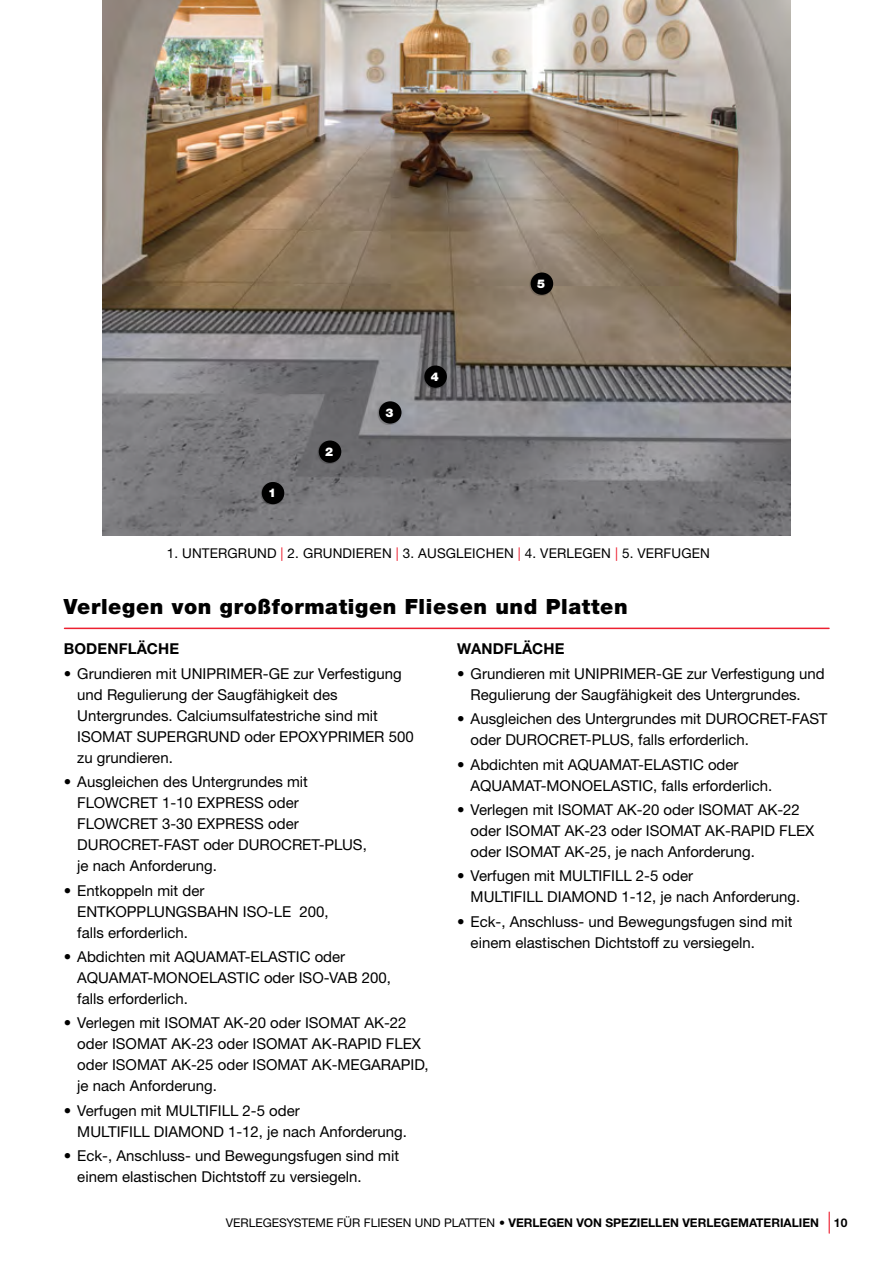
<style>
.page{position:relative;width:893px;height:1263px;background:#fff}
.page>*{position:absolute;margin:0;border:0;box-sizing:border-box;transform-origin:0 0}
.t1{font:900 21px "Helvetica Neue LTW1 G";letter-spacing:.03em;color:#000}
.t2{font:15px/21px "Helvetica Neue LTW1 G";color:#000}
.t3{font:700 15px "Helvetica Neue LTW1 G";letter-spacing:.01em;color:#000}
.t4{font:13.5px "Helvetica Neue LTW1 G";letter-spacing:.01em;color:#000}
.t5{font:700 12px "Helvetica Neue LTW1 G";color:#000}
.t6{font:900 12px "Helvetica Neue LTW1 G";color:#fff}
.s1{color:#ed1d2e}
.s2{font-weight:400}
</style>
<div class="page">
<svg style="left:829px;top:1212px;width:1px;height:21px"></svg>
<img style="left:103px;top:0;width:687px;height:535px">
<div style="left:260px;top:482px;width:24px;height:23px;background:#000;opacity:.2"></div>
<div style="left:262px;top:482px;width:22px;height:22px;background:#000;border-radius:50%"></div>
<div style="left:317px;top:441px;width:24px;height:23px;background:#000;opacity:.2"></div>
<div style="left:319px;top:440px;width:22px;height:23px;background:#000;border-radius:50%"></div>
<div style="left:377px;top:402px;width:24px;height:22px;background:#000;opacity:.2"></div>
<div style="left:379px;top:401px;width:22px;height:23px;background:#000;border-radius:50%"></div>
<div style="left:423px;top:366px;width:23px;height:23px;background:#000;opacity:.2"></div>
<div style="left:424px;top:365px;width:23px;height:23px;background:#000;border-radius:50%"></div>
<div style="left:529px;top:273px;width:24px;height:23px;background:#000;opacity:.2"></div>
<div style="left:531px;top:272px;width:22px;height:23px;background:#000;border-radius:50%"></div>
<hr style="left:65px;top:628px;width:764px;height:1px;background:#ed2030">
<p class="t6" style="left:268px;top:486px;width:10px">1</p>
<p class="t6" style="left:325px;top:444px;width:10px">2</p>
<p class="t6" style="left:385px;top:405px;width:10px">3</p>
<p class="t6" style="left:431px;top:369px;width:10px">4</p>
<p class="t6" style="left:537px;top:276px;width:10px">5</p>
<p class="t4" style="left:167px;top:545px;width:545px">1. UNTERGRUND <span class="s1">|</span> 2. GRUNDIEREN <span class="s1">|</span> 3. ΑUSGLEICHEN <span class="s1">|</span> 4. VERLEGEN <span class="s1">|</span> 5. VERFUGEN</p>
<h1 class="t1" style="left:64px;top:594px;width:565px">Verlegen von großformatigen Fliesen und Platten</h1>
<p class="t3" style="left:64px;top:639px;width:117px">BODENFLÄCHE</p>
<p class="t2" style="left:77px;top:663px;width:338px;text-indent:-14px">• Grundieren mit UNIPRIMER-GE zur Verfestigung und Regulierung der Saugfähigkeit des Untergrundes. Calciumsulfatestriche sind mit ISOMAT SUPERGRUND oder EPOXYPRIMER 500 zu grundieren.</p>
<p class="t2" style="left:77px;top:771px;width:291px;text-indent:-14px">• Ausgleichen des Untergrundes mit<br>FLOWCRET 1-10 EXPRESS oder<br>FLOWCRET 3-30 EXPRESS oder<br>DUROCRET-FAST oder DUROCRET-PLUS, je nach Anforderung.</p>
<p class="t2" style="left:77px;top:880px;width:253px;text-indent:-14px">• Entkoppeln mit der<br>ENTKOPPLUNGSBAHN ISO-LE 200, falls erforderlich.</p>
<p class="t2" style="left:77px;top:946px;width:315px;text-indent:-14px">• Abdichten mit AQUAMAT-ELASTIC oder<br>AQUAMAT-MONOELASTIC oder ISO-VAB 200, falls erforderlich.</p>
<p class="t2" style="left:77px;top:1012px;width:353px;text-indent:-14px">• Verlegen mit ISOMAT AK-20 oder ISOMAT AK-22 oder ISOMAT AK-23 oder ISOMAT AK-RAPID FLEX oder ISOMAT AK-25 oder ISOMAT AK-MEGARAPID, je nach Anforderung.</p>
<p class="t2" style="left:77px;top:1100px;width:331px;text-indent:-14px">• Verfugen mit MULTIFILL 2-5 oder<br>MULTIFILL DIAMOND 1-12, je nach Anforderung.</p>
<p class="t2" style="left:77px;top:1145px;width:323px;text-indent:-14px">• Eck-, Anschluss- und Bewegungsfugen sind mit einem elastischen Dichtstoff zu versiegeln.</p>
<p class="t3" style="left:457px;top:639px;width:109px">WANDFLÄCHE</p>
<p class="t2" style="left:471px;top:663px;width:356px;text-indent:-14px">• Grundieren mit UNIPRIMER-GE zur Verfestigung und<br>Regulierung der Saugfähigkeit des Untergrundes.</p>
<p class="t2" style="left:471px;top:708px;width:358px;text-indent:-14px">• Ausgleichen des Untergrundes mit DUROCRET-FAST oder DUROCRET-PLUS, falls erforderlich.</p>
<p class="t2" style="left:471px;top:754px;width:303px;text-indent:-14px">• Abdichten mit AQUAMAT-ELASTIC oder<br>AQUAMAT-MONOELASTIC, falls erforderlich.</p>
<p class="t2" style="left:471px;top:799px;width:345px;text-indent:-14px">• Verlegen mit ISOMAT AK-20 oder ISOMAT AK-22 oder ISOMAT AK-23 oder ISOMAT AK-RAPID FLEX oder ISOMAT AK-25, je nach Anforderung.</p>
<p class="t2" style="left:471px;top:865px;width:331px;text-indent:-14px">• Verfugen mit MULTIFILL 2-5 oder<br>MULTIFILL DIAMOND 1-12, je nach Anforderung.</p>
<p class="t2" style="left:471px;top:911px;width:323px;text-indent:-14px">• Eck-, Anschluss- und Bewegungsfugen sind mit einem elastischen Dichtstoff zu versiegeln.</p>
<p class="t5" style="left:226px;top:1215px;width:595px"><span class="s2">VERLEGESYSTEME FÜR FLIESEN UND PLATTEN</span> • VERLEGEN VON SPEZIELLEN VERLEGEMATERIALIEN</p>
<p class="t5" style="left:834px;top:1215px;width:15px">10</p>
</div>
